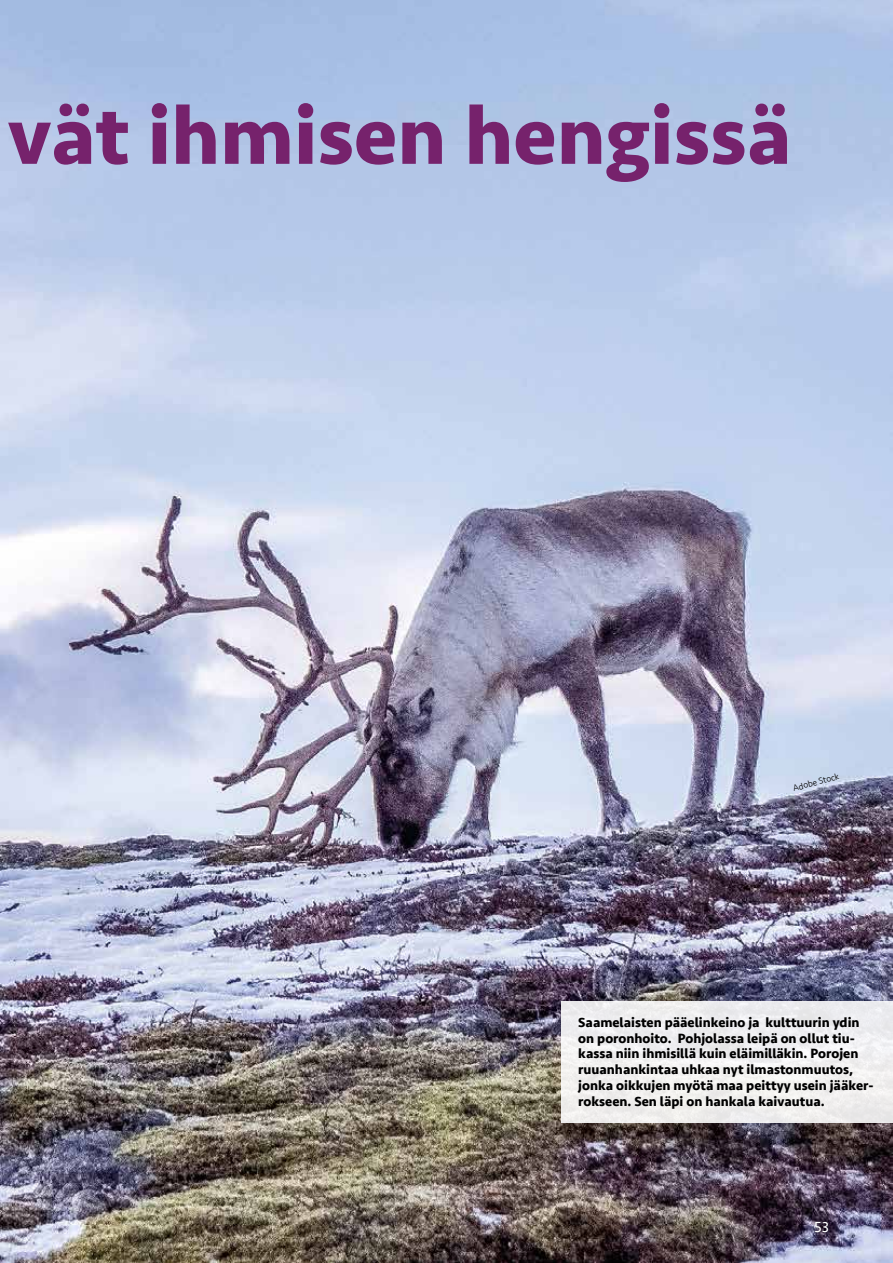
<style>
.page{position:relative;width:893px;height:1263px;background:#fff}
.page>*{position:absolute;margin:0;border:0;box-sizing:border-box;transform-origin:0 0}
.t1{font:700 84px "Seravek";color:#76226c}
.t2{font:15px "Seravek";color:#fff}
.t3{font:700 13.8px/15.8px "Seravek";color:#000}
.t4{font:300 9px "Seravek";color:#000}
</style>
<div class="page">
<img style="left:0;top:0;width:893px;height:1263px">
<div style="left:561px;top:1001px;width:332px;height:122px;background:#efeeef"></div>
<h1 class="t1" style="left:8px;top:69px;width:785px">vät ihmisen hengissä</h1>
<p class="t4" style="left:792px;top:783px;width:49px;rotate:-15deg">Adobe Stock</p>
<p class="t3" style="left:578px;top:1014px;width:297px">Saamelaisten pääelinkeino ja kulttuurin ydin on poronhoito. Pohjolassa leipä on ollut tiu&shy;kassa niin ihmisillä kuin eläimilläkin. Porojen ruuanhankintaa uhkaa nyt ilmastonmuutos, jonka oikkujen myötä maa peittyy usein jääker&shy;rokseen. Sen läpi on hankala kaivautua.</p>
<p class="t2" style="left:814px;top:1215px;width:16px">53</p>
</div>
